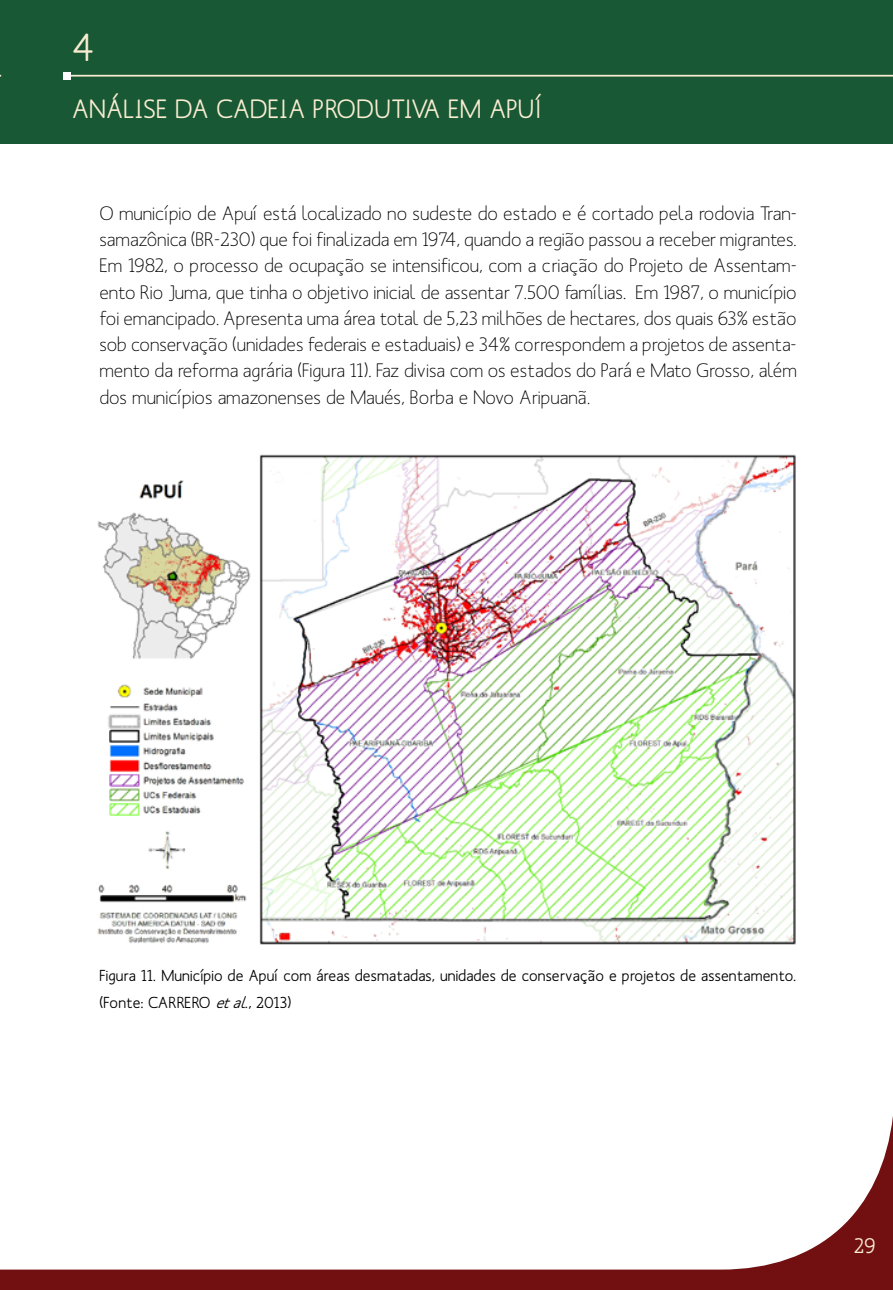
<style>
.page{position:relative;width:893px;height:1290px;background:#fff}
.page>*{position:absolute;margin:0;border:0;box-sizing:border-box;transform-origin:0 0}
.t1{font:500 38.5px "Mank Sans";color:#f9edd1}
.t2{font:500 26.25px "Mank Sans";letter-spacing:.01em;color:#f9edd1}
.t3{font:500 21px "Mank Sans";color:#f9edd1}
.t4{font:19.25px/26.2px "Mank Sans";color:#000;text-align:justify}
.t5{font:500 15.75px/26.2px "Mank Sans";letter-spacing:.01em;color:#000}
.s1{font-style:italic}
</style>
<div class="page">
<svg style="left:0;top:1116px;width:893px;height:174px"></svg>
<hr style="left:892px;top:1121px;width:1px;height:169px;background:#710f11">
<div style="left:0;top:0;width:893px;height:144px;background:#185834"></div>
<hr style="left:63px;top:75px;width:830px;height:2px;background:#f9edd1">
<div style="left:63px;top:72px;width:8px;height:8px;background:#fff"></div>
<img style="left:97px;top:454px;width:699px;height:491px">
<h1 class="t1" style="left:72px;top:23px;width:24px">4</h1>
<h2 class="t2" style="left:72px;top:92px;width:472px">ANÁLISE DA CADEIA PRODUTIVA EM APUÍ</h2>
<p class="t4" style="left:99px;top:200px;width:699px">O município de Apuí está localizado no sudeste do estado e é cortado pela rodovia Tran&shy;samazônica (BR-230) que foi finalizada em 1974, quando a região passou a receber migrantes.<br>Em 1982, o processo de ocupação se intensificou, com a criação do Projeto de Assentam&shy;ento Rio Juma, que tinha o objetivo inicial de assentar 7.500 famílias. Em 1987, o município foi emancipado. Apresenta uma área total de 5,23 milhões de hectares, dos quais 63% estão sob conservação (unidades federais e estaduais) e 34% correspondem a projetos de assenta&shy;mento da reforma agrária (Figura 11). Faz divisa com os estados do Pará e Mato Grosso, além dos municípios amazonenses de Maués, Borba e Novo Aripuanã.</p>
<p class="t5" style="left:99px;top:962px;width:699px">Figura 11. Município de Apuí com áreas desmatadas, unidades de conservação e projetos de assentamento. (Fonte: CARRERO <span class="s1">etal</span>., 2013)</p>
<p class="t3" style="left:854px;top:1233px;width:23px">29</p>
</div>
